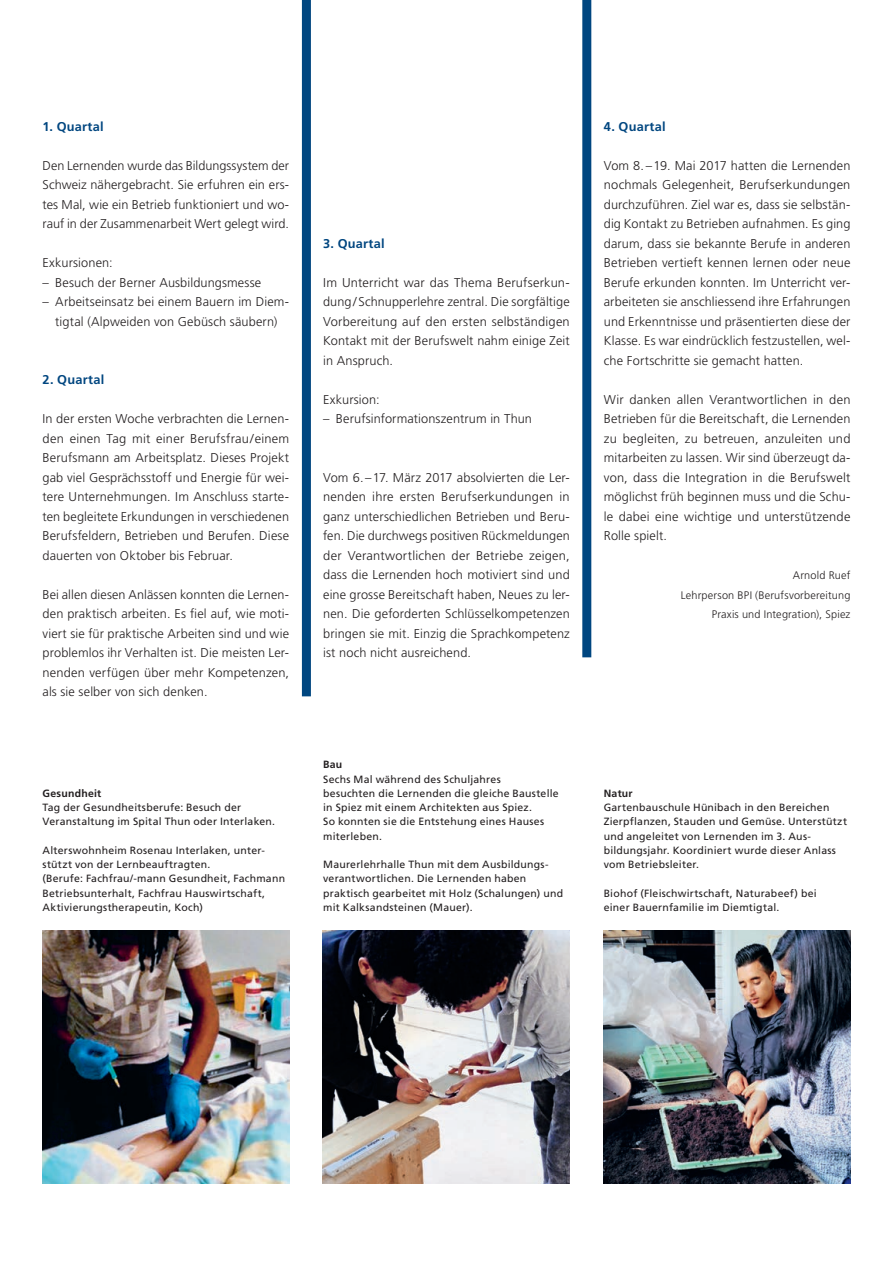
<style>
.page{position:relative;width:893px;height:1263px;background:#fff}
.page>*{position:absolute;margin:0;border:0;box-sizing:border-box;transform-origin:0 0}
.t1{font:300 12.75px/19.5px "Frutiger LT Std";letter-spacing:.01em;color:#231f20;text-align:justify}
.t2{font:700 12.75px "Frutiger LT Std";letter-spacing:.02em;color:#004680}
.t3{font:300 10.95px/19.5px "Frutiger LT Std";letter-spacing:.015em;color:#231f20;text-align:right}
.t4{font:10.5px/14.2px "Frutiger LT Std";letter-spacing:.02em;color:#231f20}
.t5{font:700 10.5px "Frutiger LT Std";letter-spacing:.02em;color:#231f20}
</style>
<div class="page">
<div style="left:582px;top:0;width:9px;height:657px;background:#004680"></div>
<img style="left:604px;top:930px;width:246px;height:254px">
<img style="left:323px;top:930px;width:247px;height:254px">
<img style="left:43px;top:930px;width:246px;height:254px">
<div style="left:302px;top:0;width:9px;height:696px;background:#004680"></div>
<p class="t2" style="left:43px;top:119px;width:63px">1. Quartal</p>
<p class="t1" style="left:43px;top:156px;width:248px">Den Lernenden wurde das Bildungssystem der Schweiz nähergebracht. Sie erfuhren ein ers&shy;tes Mal, wie ein Betrieb funktioniert und wo&shy;rauf in der Zusammenarbeit Wert gelegt wird.</p>
<p class="t1" style="left:43px;top:253px;width:72px">Exkursionen:</p>
<p class="t1" style="left:43px;top:273px;width:220px">– Besuch der Berner Ausbildungsmesse</p>
<p class="t1" style="left:43px;top:292px;width:248px;text-align:center">– Arbeitseinsatz bei einem Bauern im Diem&shy;tigtal (Alpweiden von Gebüsch säubern)</p>
<p class="t2" style="left:43px;top:372px;width:63px">2. Quartal</p>
<p class="t1" style="left:43px;top:409px;width:248px">In der ersten Woche verbrachten die Lernen&shy;den einen Tag mit einer Berufsfrau/einem Berufsmann am Arbeitsplatz. Dieses Projekt gab viel Gesprächsstoff und Energie für wei&shy;tere Unternehmungen. Im Anschluss starte&shy;ten begleitete Erkundungen in verschiedenen Berufsfeldern, Betrieben und Berufen. Diese dauerten von Oktober bis Februar.</p>
<p class="t1" style="left:43px;top:585px;width:248px">Bei allen diesen Anlässen konnten die Lernen&shy;den praktisch arbeiten. Es fiel auf, wie moti&shy;viert sie für praktische Arbeiten sind und wie problemlos ihr Verhalten ist. Die meisten Ler&shy;nenden verfügen über mehr Kompetenzen, als sie selber von sich denken.</p>
<p class="t5" style="left:43px;top:787px;width:60px">Gesundheit</p>
<p class="t4" style="left:43px;top:800px;width:234px">Tag der Gesundheitsberufe: Besuch der<br>Veranstaltung im Spital Thun oder Interlaken.</p>
<p class="t4" style="left:43px;top:843px;width:244px">Alterswohnheim Rosenau Interlaken, unter&shy;stützt von der Lernbeauftragten.<br>(Berufe: Fachfrau/-mann Gesundheit, Fachmann Betriebsunterhalt, Fachfrau Hauswirtschaft, Aktivierungstherapeutin, Koch)</p>
<p class="t2" style="left:323px;top:236px;width:63px">3. Quartal</p>
<p class="t1" style="left:323px;top:273px;width:248px">Im Unterricht war das Thema Berufserkun&shy;dung/ Schnupperlehre zentral. Die sorgfältige Vorbereitung auf den ersten selbständigen Kontakt mit der Berufswelt nahm einige Zeit in Anspruch.</p>
<p class="t1" style="left:323px;top:390px;width:58px">Exkursion:</p>
<p class="t1" style="left:323px;top:409px;width:210px">– Berufsinformationszentrum in Thun</p>
<p class="t1" style="left:323px;top:468px;width:248px">Vom 6.–17. März 2017 absolvierten die Ler&shy;nenden ihre ersten Berufserkundungen in ganz unterschiedlichen Betrieben und Beru&shy;fen. Die durchwegs positiven Rückmeldungen der Verantwortlichen der Betriebe zeigen, dass die Lernenden hoch motiviert sind und eine grosse Bereitschaft haben, Neues zu ler&shy;nen. Die geforderten Schlüsselkompetenzen bringen sie mit. Einzig die Sprachkompetenz ist noch nicht ausreichend.</p>
<p class="t5" style="left:323px;top:758px;width:21px">Bau</p>
<p class="t4" style="left:323px;top:772px;width:237px">Sechs Mal während des Schuljahres<br>besuchten die Lernenden die gleiche Baustelle in Spiez mit einem Architekten aus Spiez.<br>So konnten sie die Entstehung eines Hauses miterleben.</p>
<p class="t4" style="left:323px;top:857px;width:241px">Maurerlehrhalle Thun mit dem Ausbildungs&shy;verantwortlichen. Die Lernenden haben praktisch gearbeitet mit Holz (Schalungen) und mit Kalksandsteinen (Mauer).</p>
<p class="t2" style="left:604px;top:119px;width:63px">4. Quartal</p>
<p class="t1" style="left:604px;top:156px;width:248px">Vom 8. –19. Mai 2017 hatten die Lernenden nochmals Gelegenheit, Berufserkundungen durchzuführen. Ziel war es, dass sie selbstän&shy;dig Kontakt zu Betrieben aufnahmen. Es ging darum, dass sie bekannte Berufe in anderen Betrieben vertieft kennen lernen oder neue Berufe erkunden konnten. Im Unterricht ver&shy;arbeiteten sie anschliessend ihre Erfahrungen und Erkenntnisse und präsentierten diese der Klasse. Es war eindrücklich festzustellen, wel&shy;che Fortschritte sie gemacht hatten.</p>
<p class="t1" style="left:604px;top:390px;width:248px">Wir danken allen Verantwortlichen in den Betrieben für die Bereitschaft, die Lernenden zu begleiten, zu betreuen, anzuleiten und mitarbeiten zu lassen. Wir sind überzeugt da&shy;von, dass die Integration in die Berufswelt möglichst früh beginnen muss und die Schu&shy;le dabei eine wichtige und unterstützende Rolle spielt.</p>
<p class="t3" style="left:681px;top:566px;width:171px">Arnold Ruef<br>Lehrperson BPI (Berufsvorbereitung<br>Praxis und Integration), Spiez</p>
<p class="t5" style="left:604px;top:787px;width:30px">Natur</p>
<p class="t4" style="left:604px;top:800px;width:245px">Gartenbauschule Hünibach in den Bereichen Zierpflanzen, Stauden und Gemüse. Unterstützt und angeleitet von Lernenden im 3. Aus&shy;bildungsjahr. Koordiniert wurde dieser Anlass vom Betriebsleiter.</p>
<p class="t4" style="left:604px;top:886px;width:215px">Biohof (Fleischwirtschaft, Naturabeef) bei einer Bauernfamilie im Diemtigtal.</p>
</div>
